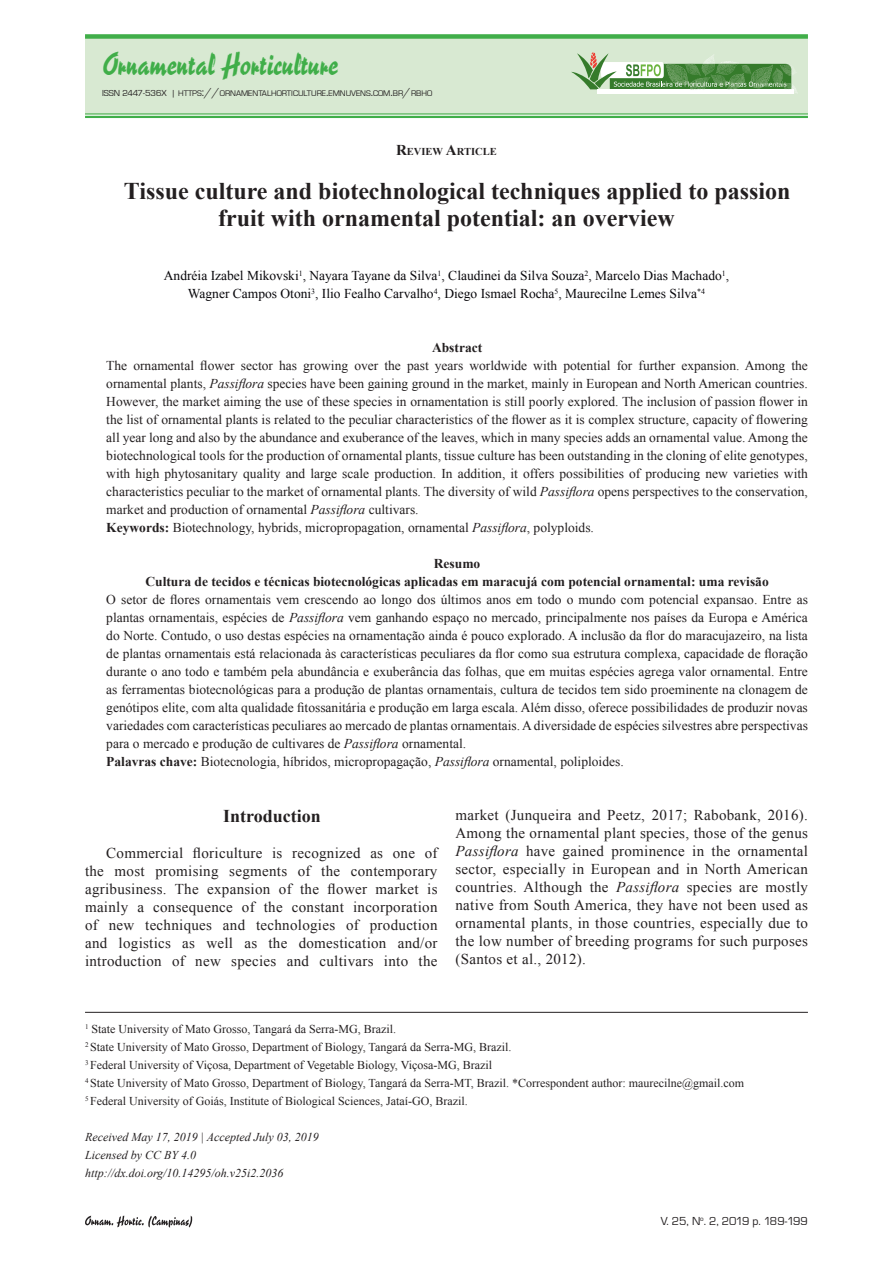
<style>
.page{position:relative;width:893px;height:1263px;background:#fff}
.page>*{position:absolute;margin:0;border:0;box-sizing:border-box;transform-origin:0 0}
.t1{font:29.25px "Reporter Two";color:#40ae49}
.t2{font:700 24px/27px "Times New Roman";color:#231f20}
.t3{font:700 18px "Times New Roman";color:#231f20}
.t4{font:15px/18px "Times New Roman";letter-spacing:.02em;color:#231f20;text-align:justify}
.t5{font:13.5px/18px "Times New Roman";color:#231f20}
.t6{font:13.5px/18px "Times New Roman";color:#08070b;text-align:center}
.t7{font:700 13.5px/18px "Times New Roman";color:#231f20;text-align:center}
.t8{font:12px/18px "Times New Roman";color:#231f20}
.t9{font:italic 12px/18px "Times New Roman";color:#231f20}
.t10{font:12px "Eurostar";letter-spacing:-.025em;color:#231f20}
.t11{font:700 10.5px "Times New Roman";color:#231f20}
.t12{font:8.4px "Eurostar";color:#231f20}
.s1{font-size:9px}
.s2{font-size:12px}
.s3{font-size:15px}
.s4{font-style:italic}
.s5{font-weight:700}
</style>
<div class="page">
<svg style="left:85px;top:1215px;width:107px;height:13px"></svg>
<hr style="left:85px;top:1012px;width:723px;height:1px;background:#231f20">
<div style="left:85px;top:36px;width:723px;height:78px;background:#d8e9d2"></div>
<div style="left:85px;top:34px;width:723px;height:5px;background:#40ae49"></div>
<hr style="left:85px;top:114px;width:723px;height:1px;background:#40ae49">
<hr style="left:85px;top:116px;width:723px;height:2px;background:#40ae49">
<div style="left:598px;top:89px;width:196px;height:5px;background:#fff"></div>
<svg style="left:571px;top:52px;width:226px;height:39px"></svg>
<img style="left:669px;top:68px;width:14px;height:5px">
<img style="left:755px;top:68px;width:23px;height:4px">
<h1 class="t1" style="left:102px;top:45px;width:238px">Ornamental Horticulture</h1>
<p class="t12" style="left:102px;top:88px;width:332px"><span class="s1">ISSN 2447-536X |</span> HTTPS<span class="s2">://</span>ORNAMENTALHORTICULTURE<span class="s2">.</span>EMNUVENS<span class="s2">.</span>COM<span class="s2">.</span>BR<span class="s2">/</span>RBHO</p>
<p class="t11" style="left:396px;top:144px;width:102px"><span class="s3">R</span>EVIEW <span class="s3">A</span>RTICLE</p>
<h2 class="t2" style="left:218px;top:177px;width:574px;text-indent:-94px">Tissue culture and biotechnological techniques applied to passion fruit with ornamental potential: an overview</h2>
<p class="t6" style="left:164px;top:266px;width:567px">Andréia Izabel Mikovski<sup>1</sup>, Nayara Tayane da Silva<sup>1</sup>, Claudinei da Silva Souza<sup>2</sup>, Marcelo Dias Machado<sup>1</sup>,<br>Wagner Campos Otoni<sup>3</sup>, Ilio Fealho Carvalho<sup>4</sup>, Diego Ismael Rocha<sup>5</sup>, Maurecilne Lemes Silva<sup>*4</sup></p>
<p class="t7" style="left:432px;top:338px;width:52px">Abstract</p>
<p class="t5" style="left:106px;top:356px;width:703px">The ornamental flower sector has growing over the past years worldwide with potential for further expansion. Among the ornamental plants, <span class="s4">Passiflora</span> species have been gaining ground in the market, mainly in European and North American countries.<br>However, the market aiming the use of these species in ornamentation is still poorly explored. The inclusion of passion flower in the list of ornamental plants is related to the peculiar characteristics of the flower as it is complex structure, capacity of flowering all year long and also by the abundance and exuberance of the leaves, which in many species adds an ornamental value. Among the biotechnological tools for the production of ornamental plants, tissue culture has been outstanding in the cloning of elite genotypes, with high phytosanitary quality and large scale production. In addition, it offers possibilities of producing new varieties with characteristics peculiar to the market of ornamental plants. The diversity of wild <span class="s4">Passiflora</span> opens perspectives to the conservation, market and production of ornamental <span class="s4">Passiflora</span> cultivars.<br><span class="s5">Keywords:</span> Biotechnology, hybrids, micropropagation, ornamental <span class="s4">Passiflora</span>, polyploids.</p>
<p class="t7" style="left:145px;top:554px;width:625px">Resumo<br>Cultura de tecidos e técnicas biotecnológicas aplicadas em maracujá com potencial ornamental: uma revisão</p>
<p class="t5" style="left:106px;top:590px;width:703px">O setor de flores ornamentais vem crescendo ao longo dos últimos anos em todo o mundo com potencial expansao. Entre as plantas ornamentais, espécies de <span class="s4">Passiflora</span> vem ganhando espaço no mercado, principalmente nos países da Europa e América do Norte. Contudo, o uso destas espécies na ornamentação ainda é pouco explorado. A inclusão da flor do maracujazeiro, na lista de plantas ornamentais está relacionada às características peculiares da flor como sua estrutura complexa, capacidade de floração durante o ano todo e também pela abundância e exuberância das folhas, que em muitas espécies agrega valor ornamental. Entre as ferramentas biotecnológicas para a produção de plantas ornamentais, cultura de tecidos tem sido proeminente na clonagem de genótipos elite, com alta qualidade fitossanitária e produção em larga escala. Além disso, oferece possibilidades de produzir novas variedades com características peculiares ao mercado de plantas ornamentais. A diversidade de espécies silvestres abre perspectivas para o mercado e produção de cultivares de <span class="s4">Passiflora</span> ornamental.<br><span class="s5">Palavras chave:</span> Biotecnologia, híbridos, micropropagação, <span class="s4">Passiflora</span> ornamental, poliploides.</p>
<h3 class="t3" style="left:223px;top:803px;width:99px">Introduction</h3>
<p class="t4" style="left:85px;top:843px;width:354px;text-indent:21px">Commercial floriculture is recognized as one of the most promising segments of the contemporary agribusiness. The expansion of the flower market is mainly a consequence of the constant incorporation of new techniques and technologies of production and logistics as well as the domestication and/or introduction of new species and cultivars into the</p>
<p class="t4" style="left:455px;top:805px;width:354px">market (Junqueira and Peetz, 2017; Rabobank, 2016).<br>Among the ornamental plant species, those of the genus <span class="s4">Passiflora</span> have gained prominence in the ornamental sector, especially in European and in North American countries. Although the <span class="s4">Passiflora</span> species are mostly native from South America, they have not been used as ornamental plants, in those countries, especially due to the low number of breeding programs for such purposes (Santos et al., 2012).</p>
<p class="t8" style="left:85px;top:1020px;width:661px"><sup>1</sup> State University of Mato Grosso, Tangará da Serra-MG, Brazil.<br><sup>2</sup> State University of Mato Grosso, Department of Biology, Tangará da Serra-MG, Brazil.<br><sup>3</sup> Federal University of Viçosa, Department of Vegetable Biology, Viçosa-MG, Brazil<br><sup>4</sup> State University of Mato Grosso, Department of Biology, Tangará da Serra-MT, Brazil. *Correspondent author: maurecilne@gmail.com <sup>5</sup> Federal University of Goiás, Institute of Biological Sciences, Jataí-GO, Brazil.</p>
<p class="t9" style="left:85px;top:1128px;width:235px">Received May 17, 2019 | Accepted July 03, 2019<br>Licensed by CC BY 4.0 http://dx.doi.org/10.14295/oh.v25i2.2036</p>
<p class="t10" style="left:661px;top:1214px;width:149px">V. 25, N<sup>o</sup>. 2, 2019 p. 189-199</p>
</div>
